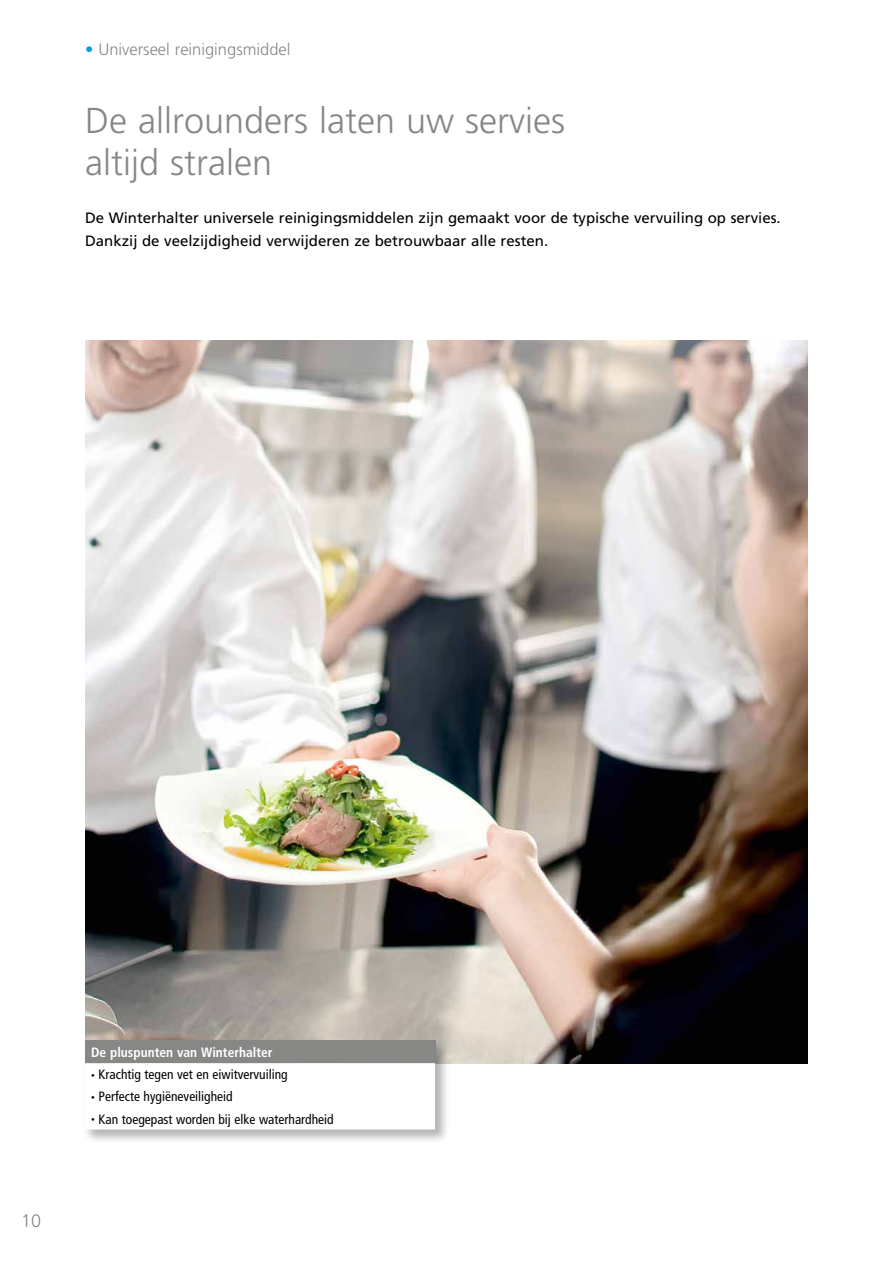
<style>
.page{position:relative;width:893px;height:1263px;background:#fff}
.page>*{position:absolute;margin:0;border:0;box-sizing:border-box;transform-origin:0 0}
.t1{font:300 36px/42px "Frutiger LT Pro";color:#878786}
.t2{font:300 18px "Frutiger LT Pro";color:#878786}
.t3{font:300 16.5px "Frutiger LT Pro";color:#878786}
.t4{font:15px/22.5px "Frutiger LT Pro";color:#000}
.t5{font:condensed 13.5px "Frutiger LT Pro";color:#000}
.t6{font:700 condensed 13.5px "Frutiger LT Pro";color:#fff}
.s1{color:#009ee3}
.s2{font-size:7.5px}
</style>
<div class="page">
<img style="left:85px;top:340px;width:723px;height:723px">
<div style="left:83px;top:1039px;width:367px;height:105px;background:#000;opacity:.3"></div>
<div style="left:85px;top:1040px;width:350px;height:23px;background:#878786"></div>
<svg style="left:85px;top:1063px;width:350px;height:66px"></svg>
<p class="t3" style="left:85px;top:40px;width:207px"><span class="s1">•</span> Universeel reinigingsmiddel</p>
<h1 class="t1" style="left:85px;top:100px;width:482px">De allrounders laten uw servies altijd stralen</h1>
<p class="t4" style="left:85px;top:207px;width:697px">De Winterhalter universele reinigingsmiddelen zijn gemaakt voor de typische vervuiling op servies.<br>Dankzij de veelzijdigheid verwijderen ze betrouwbaar alle resten.</p>
<p class="t2" style="left:21px;top:1210px;width:22px">10</p>
<p class="t6" style="left:91px;top:1044px;width:183px">De pluspunten van Winterhalter</p>
<p class="t5" style="left:91px;top:1067px;width:198px"><span class="s2">•</span> Krachtig tegen vet en eiwitvervuiling</p>
<p class="t5" style="left:91px;top:1089px;width:143px"><span class="s2">•</span> Perfecte hygiëneveiligheid</p>
<p class="t5" style="left:91px;top:1111px;width:244px"><span class="s2">•</span> Kan toegepast worden bij elke waterhardheid</p>
</div>
